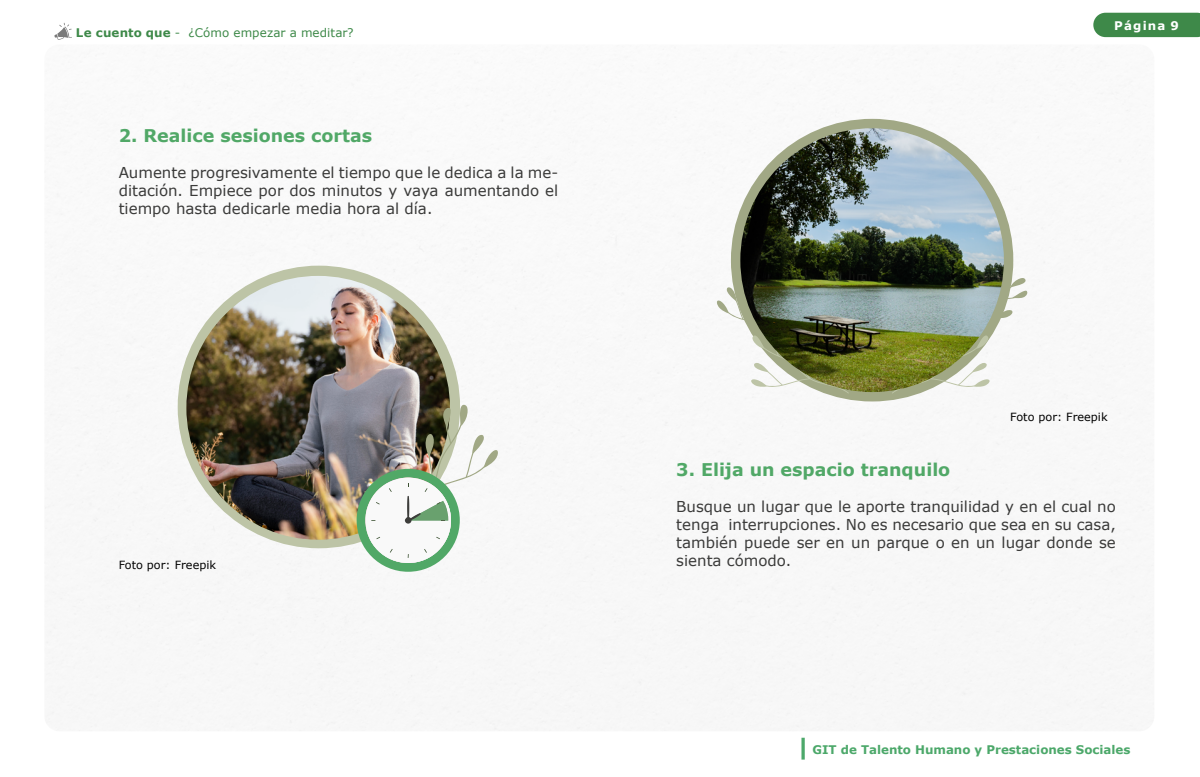
<style>
.page{position:relative;width:1200px;height:777px;background:#fff}
.page>*{position:absolute;margin:0;border:0;box-sizing:border-box;transform-origin:0 0}
.t1{font:700 30px "Verdana";color:#4ca86a}
.t2{font:700 17.5px "Verdana";color:#51a867}
.t3{font:15px/18px "Verdana";color:#3a3a39;text-align:justify}
.t4{font:700 11.88px "Verdana";color:#4ca86a}
.t5{font:11.88px "Verdana";letter-spacing:.005em;color:#3e8949}
.t6{font:700 11.88px "Verdana";letter-spacing:.1em;color:#fff}
.t7{font:11.25px "Verdana";color:#000}
.s1{font-weight:700}
</style>
<div class="page">
<img style="left:45px;top:47px;width:1108px;height:684px">
<div style="left:1093px;top:13px;width:107px;height:24px;background:#3e8949"></div>
<svg style="left:54px;top:23px;width:18px;height:17px"></svg>
<div style="left:178px;top:265px;width:282px;height:283px;background:#bdc4a6;border-radius:50%"></div>
<div style="left:731px;top:119px;width:282px;height:282px;background:#a1a885;border-radius:50%"></div>
<img style="left:186px;top:276px;width:264px;height:263px;border-radius:132px">
<img style="left:357px;top:404px;width:141px;height:167px">
<svg style="left:717px;top:262px;width:132px;height:131px"></svg>
<svg style="left:892px;top:266px;width:135px;height:127px"></svg>
<img style="left:740px;top:128px;width:264px;height:264px;border-radius:132px">
<p class="t5" style="left:76px;top:24px;width:279px"><span class="s1">Le cuento que</span> - ¿Cómo empezar a meditar?</p>
<p class="t2" style="left:119px;top:123px;width:255px">2. Realice sesiones cortas</p>
<p class="t3" style="left:119px;top:163px;width:441px">Aumente progresivamente el tiempo que le dedica a la me&shy;ditación. Empiece por dos minutos y vaya aumentando el tiempo hasta dedicarle media hora al día.</p>
<p class="t7" style="left:119px;top:557px;width:99px">Foto por: Freepik</p>
<p class="t6" style="left:1114px;top:17px;width:66px">Página 9</p>
<p class="t7" style="left:1010px;top:409px;width:99px">Foto por: Freepik</p>
<p class="t2" style="left:676px;top:456px;width:276px">3. Elija un espacio tranquilo</p>
<p class="t3" style="left:676px;top:497px;width:441px">Busque un lugar que le aporte tranquilidad y en el cual no tenga interrupciones. No es necesario que sea en su casa, también puede ser en un parque o en un lugar donde se sienta cómodo.</p>
<h1 class="t1" style="left:839px;top:737px;width:23px;rotate:90deg">_</h1>
<p class="t4" style="left:813px;top:741px;width:320px">GIT de Talento Humano y Prestaciones Sociales</p>
</div>
